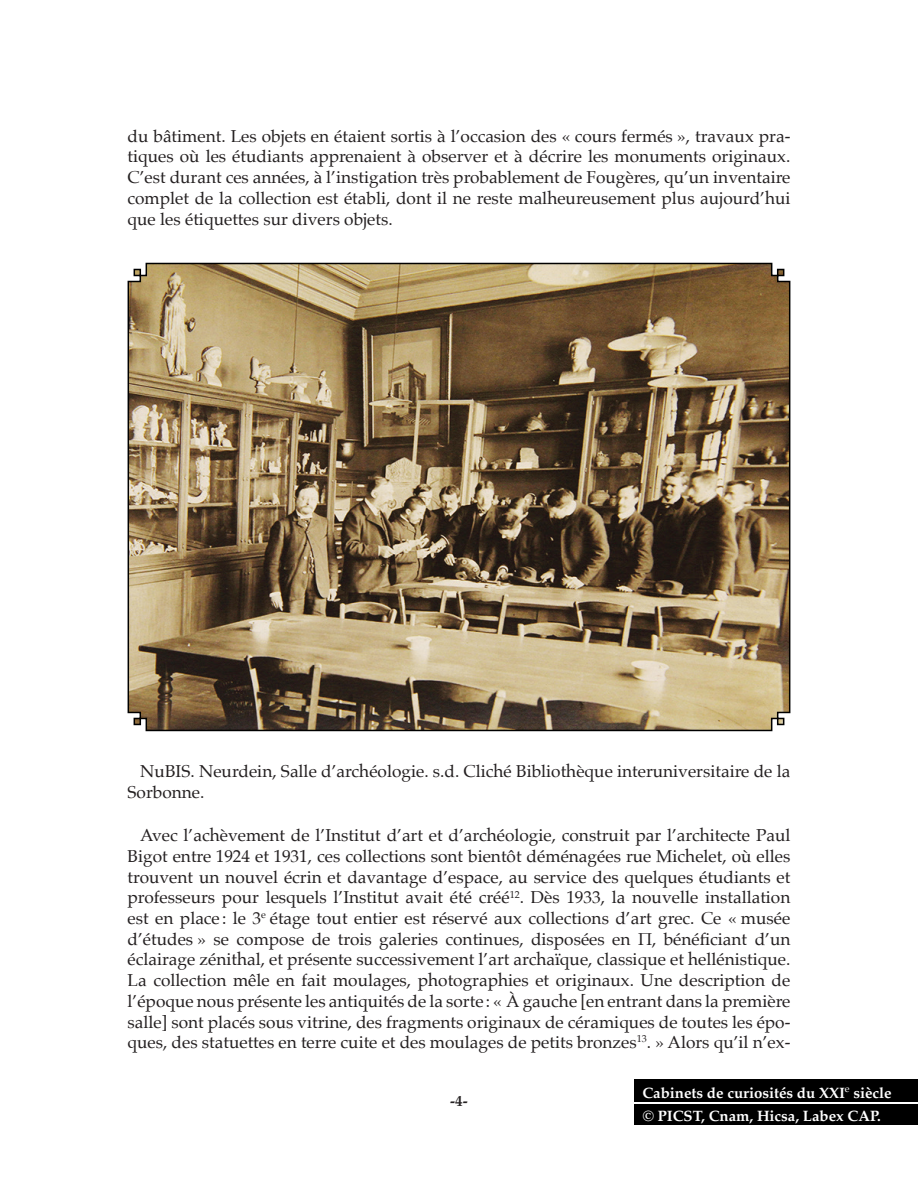
<style>
.page{position:relative;width:918px;height:1188px;background:#fff}
.page>*{position:absolute;margin:0;border:0;box-sizing:border-box;transform-origin:0 0}
.t1{font:17.25px/20.7px "Palatino";color:#231f20;text-align:justify}
.t2{font:700 15px "Palatino";color:#fff}
.t3{font:700 15px "Palatino";color:#231f20}
</style>
<div class="page">
<img style="left:127px;top:262px;width:664px;height:470px">
<div style="left:635px;top:1104px;width:283px;height:21px;background:#000"></div>
<div style="left:634px;top:1079px;width:284px;height:23px;background:#000"></div>
<p class="t1" style="left:128px;top:125px;width:664px">du bâtiment. Les objets en étaient sortis à l’occasion des « cours fermés », travaux pra&shy;tiques où les étudiants apprenaient à observer et à décrire les monuments originaux.<br>C’est durant ces années, à l’instigation très probablement de Fougères, qu’un inventaire complet de la collection est établi, dont il ne reste malheureusement plus aujourd’hui que les étiquettes sur divers objets.</p>
<p class="t1" style="left:128px;top:761px;width:664px;text-indent:13px">NuBIS. Neurdein, Salle d’archéologie. s.d. Cliché Bibliothèque interuniversitaire de la<br>Sorbonne.</p>
<p class="t1" style="left:128px;top:825px;width:664px;text-indent:13px">Avec l’achèvement de l’Institut d’art et d’archéologie, construit par l’architecte Paul Bigot entre 1924 et 1931, ces collections sont bientôt déménagées rue Michelet, où elles trouvent un nouvel écrin et davantage d’espace, au service des quelques étudiants et professeurs pour lesquels l’Institut avait été créé<sup>12</sup>. Dès 1933, la nouvelle installation est en place : le 3<sup>e</sup> étage tout entier est réservé aux collections d’art grec. Ce « musée d’études » se compose de trois galeries continues, disposées en Π, bénéficiant d’un éclairage zénithal, et présente successivement l’art archaïque, classique et hellénistique.<br>La collection mêle en fait moulages, photographies et originaux. Une description de l’époque nous présente les antiquités de la sorte : « À gauche [en entrant dans la première salle] sont placés sous vitrine, des fragments originaux de céramiques de toutes les épo&shy;ques, des statuettes en terre cuite et des moulages de petits bronzes<sup>13</sup>. » Alors qu’il n’ex-</p>
<p class="t3" style="left:450px;top:1088px;width:19px">-4-</p>
<p class="t2" style="left:642px;top:1080px;width:251px">Cabinets de curiosités du XXI<sup>e</sup> siècle</p>
<p class="t2" style="left:643px;top:1103px;width:240px">© PICST, Cnam, Hicsa, Labex CAP.</p>
</div>
